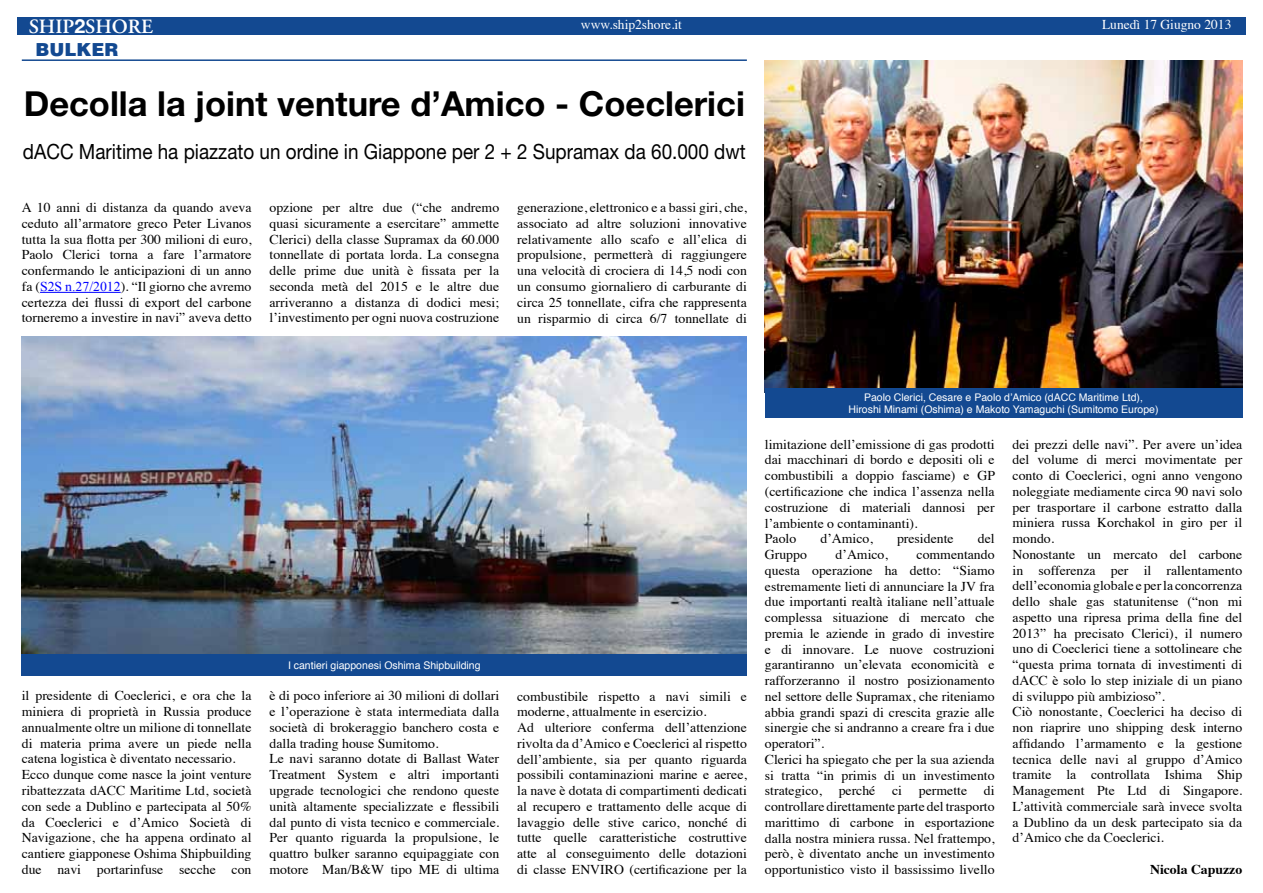
<style>
.page{position:relative;width:1263px;height:893px;background:#fff}
.page>*{position:absolute;margin:0;border:0;box-sizing:border-box;transform-origin:0 0}
.t1{font:700 34.5px "Helvetica Neue";color:#000}
.t2{font:21px "Helvetica Neue";color:#000;scale:.9 1}
.t3{font:600 20.25px "Adobe Garamond";color:#fff}
.t4{font:900 18px "Helvetica";color:#134991}
.t5{font:13.5px/15.8px "Times";color:#000}
.t6{font:13.5px "Times";color:#fff}
.t7{font:700 13.5px "Times";color:#000}
.t8{font:10.5px/12px "Helvetica";color:#fff;text-align:center}
.s1{font-family:"Helvetica Neue";font-weight:700;font-size:19.5px}
.s2{font-family:"Times New Roman";color:#00f}
</style>
<div class="page">
<div style="left:17px;top:17px;width:1229px;height:17px;background:#134991"></div>
<hr style="left:40px;top:292px;width:81px;height:1px;background:#00f">
<hr style="left:22px;top:59px;width:725px;height:2px;background:#134991">
<img style="left:765px;top:60px;width:477px;height:328px">
<img style="left:22px;top:336px;width:725px;height:318px">
<div style="left:765px;top:388px;width:477px;height:30px;background:#134991"></div>
<div style="left:22px;top:654px;width:725px;height:22px;background:#134991"></div>
<h3 class="t3" style="left:29px;top:16px;width:126px">SHIP<span class="s1">2</span>SHORE</h3>
<p class="t6" style="left:581px;top:12px;width:103px">www.ship2shore.it</p>
<p class="t6" style="left:1102px;top:12px;width:131px">Lunedì 17 Giugno 2013</p>
<h3 class="t4" style="left:36px;top:38px;width:84px">BULKER</h3>
<h1 class="t1" style="left:24px;top:82px;width:723px">Decolla la joint venture d’Amico - Coeclerici</h1>
<h2 class="t2" style="left:23px;top:139px;width:804px">dACC Maritime ha piazzato un ordine in Giappone per 2 + 2 Supramax da 60.000 dwt</h2>
<p class="t5" style="left:22px;top:199px;width:231px;text-align:justify">A 10 anni di distanza da quando aveva ceduto all’armatore greco Peter Livanos tutta la sua flotta per 300 milioni di euro, Paolo Clerici torna a fare l’armatore confermando le anticipazioni di un anno fa (<span class="s2">S2S n.27/2012</span>). “Il giorno che avremo certezza dei flussi di export del carbone torneremo a investire in navi” aveva detto</p>
<p class="t5" style="left:269px;top:199px;width:231px;text-align:justify">opzione per altre due (“che andremo quasi sicuramente a esercitare” ammette Clerici) della classe Supramax da 60.000 tonnellate di portata lorda. La consegna delle prime due unità è fissata per la seconda metà del 2015 e le altre due arriveranno a distanza di dodici mesi; l’investimento per ogni nuova costruzione</p>
<p class="t5" style="left:517px;top:199px;width:231px;text-align:justify">generazione, elettronico e a bassi giri, che, associato ad altre soluzioni innovative relativamente allo scafo e all’elica di propulsione, permetterà di raggiungere una velocità di crociera di 14,5 nodi con un consumo giornaliero di carburante di circa 25 tonnellate, cifra che rappresenta un risparmio di circa 6/7 tonnellate di</p>
<p class="t5" style="left:22px;top:687px;width:231px">il presidente di Coeclerici, e ora che la miniera di proprietà in Russia produce annualmente oltre un milione di tonnellate di materia prima avere un piede nella catena logistica è diventato necessario.<br>Ecco dunque come nasce la joint venture ribattezzata dACC Maritime Ltd, società con sede a Dublino e partecipata al 50% da Coeclerici e d’Amico Società di Navigazione, che ha appena ordinato al cantiere giapponese Oshima Shipbuilding due navi portarinfuse secche con</p>
<p class="t8" style="left:288px;top:660px;width:194px">I cantieri giapponesi Oshima Shipbuilding</p>
<p class="t5" style="left:269px;top:687px;width:231px">è di poco inferiore ai 30 milioni di dollari e l’operazione è stata intermediata dalla società di brokeraggio banchero costa e dalla trading house Sumitomo.<br>Le navi saranno dotate di Ballast Water Treatment System e altri importanti upgrade tecnologici che rendono queste unità altamente specializzate e flessibili dal punto di vista tecnico e commerciale.<br>Per quanto riguarda la propulsione, le quattro bulker saranno equipaggiate con motore Man/B&amp;W tipo ME di ultima</p>
<p class="t5" style="left:517px;top:687px;width:231px">combustibile rispetto a navi simili e moderne, attualmente in esercizio.<br>Ad ulteriore conferma dell’attenzione rivolta da d’Amico e Coeclerici al rispetto dell’ambiente, sia per quanto riguarda possibili contaminazioni marine e aeree, la nave è dotata di compartimenti dedicati al recupero e trattamento delle acque di lavaggio delle stive carico, nonché di tutte quelle caratteristiche costruttive atte al conseguimento delle dotazioni di classe ENVIRO (certificazione per la</p>
<p class="t8" style="left:848px;top:392px;width:312px">Paolo Clerici, Cesare e Paolo d’Amico (dACC Maritime Ltd),<br>Hiroshi Minami (Oshima) e Makoto Yamaguchi (Sumitomo Europe)</p>
<p class="t5" style="left:765px;top:435px;width:232px">limitazione dell’emissione di gas prodotti dai macchinari di bordo e depositi oli e combustibili a doppio fasciame) e GP (certificazione che indica l’assenza nella costruzione di materiali dannosi per l’ambiente o contaminanti).<br>Paolo</p>
<p class="t5" style="left:820px;top:530px;width:54px">d’Amico,</p>
<p class="t5" style="left:897px;top:530px;width:58px">presidente</p>
<p class="t5" style="left:978px;top:530px;width:18px">del</p>
<p class="t5" style="left:765px;top:545px;width:231px;text-indent:152px">commentando questa operazione ha detto: “Siamo estremamente lieti di annunciare la JV fra due importanti realtà italiane nell’attuale complessa situazione di mercato che premia le aziende in grado di investire e di innovare. Le nuove costruzioni garantiranno un’elevata economicità e rafforzeranno il nostro posizionamento nel settore delle Supramax, che riteniamo abbia grandi spazi di crescita grazie alle sinergie che si andranno a creare fra i due operatori”.<br>Clerici ha spiegato che per la sua azienda si tratta “in primis di un investimento strategico, perché ci permette di controllare direttamente parte del trasporto marittimo di carbone in esportazione dalla nostra miniera russa. Nel frattempo, però, è diventato anche un investimento opportunistico visto il bassissimo livello</p>
<p class="t5" style="left:765px;top:545px;width:44px">Gruppo</p>
<p class="t5" style="left:835px;top:545px;width:54px">d’Amico,</p>
<p class="t5" style="left:1012px;top:435px;width:231px">dei prezzi delle navi”. Per avere un’idea del volume di merci movimentate per conto di Coeclerici, ogni anno vengono noleggiate mediamente circa 90 navi solo per trasportare il carbone estratto dalla miniera russa Korchakol in giro per il mondo.<br>Nonostante un mercato del carbone in sofferenza per il rallentamento dell’economia globale e per la concorrenza dello shale gas statunitense (“non mi aspetto una ripresa prima della fine del 2013” ha precisato Clerici), il numero uno di Coeclerici tiene a sottolineare che “questa prima tornata di investimenti di dACC è solo lo step iniziale di un piano di sviluppo più ambizioso”.<br>Ciò nonostante, Coeclerici ha deciso di non riaprire uno shipping desk interno affidando l’armamento e la gestione tecnica delle navi al gruppo d’Amico tramite la controllata Ishima Ship Management Pte Ltd di Singapore.<br>L’attività commerciale sarà invece svolta a Dublino da un desk partecipato sia da d’Amico che da Coeclerici.</p>
<p class="t7" style="left:1150px;top:856px;width:94px">Nicola Capuzzo</p>
</div>
